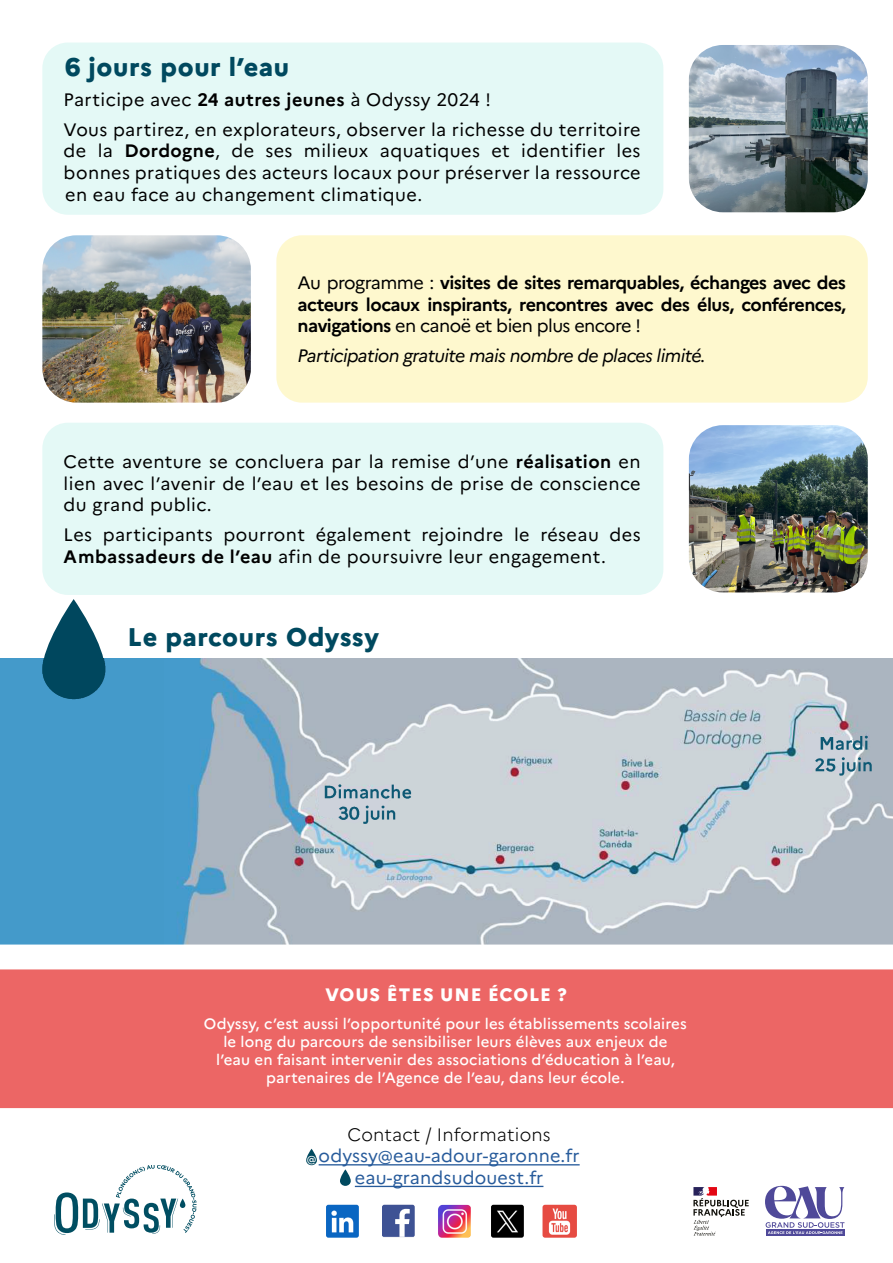
<style>
.page{position:relative;width:893px;height:1263px;background:#fff}
.page>*{position:absolute;margin:0;border:0;box-sizing:border-box;transform-origin:0 0}
.t1{font:800 25.5px "Marianne";letter-spacing:.025em;color:#00495f}
.t2{font:18px/21.6px "Marianne";letter-spacing:.025em;color:#000}
.t3{font:700 18px/21.6px "Marianne";letter-spacing:-.03em;color:#000;text-align:justify}
.t4{font:18px/21.6px "Marianne";letter-spacing:.01em;color:#275b9b;text-align:center}
.t5{font:italic 18px "Marianne";letter-spacing:-.03em;color:#000}
.t6{font:300 18px "Marianne";letter-spacing:.01em;color:#000}
.t7{font:800 18px "Marianne";letter-spacing:.05em;color:#fff}
.t8{font:500 15px/18px "Marianne";letter-spacing:.01em;color:#fff;text-align:center}
.t9{font:500 11.55px "Marianne";color:#fff}
.s1{font-weight:700}
.s2{font-weight:400}
</style>
<div class="page">
<img style="left:0;top:658px;width:893px;height:286px">
<hr style="left:319px;top:1164px;width:261px;height:1px;background:#275b9b">
<hr style="left:355px;top:1186px;width:188px;height:1px;background:#275b9b">
<svg style="left:693px;top:1187px;width:56px;height:48px"></svg>
<div style="left:766px;top:1229px;width:78px;height:6px;background:#4f4999"></div>
<svg style="left:765px;top:1186px;width:79px;height:48px"></svg>
<svg style="left:54px;top:1165px;width:143px;height:70px"></svg>
<div style="left:0;top:969px;width:893px;height:139px;background:#ec6665"></div>
<svg style="left:306px;top:1149px;width:11px;height:16px"></svg>
<svg style="left:340px;top:1170px;width:11px;height:16px"></svg>
<svg style="left:382px;top:1205px;width:33px;height:33px"></svg>
<img style="left:438px;top:1205px;width:33px;height:33px">
<img style="left:491px;top:1205px;width:33px;height:33px">
<img style="left:326px;top:1205px;width:33px;height:33px">
<img style="left:542px;top:1205px;width:35px;height:33px">
<img style="left:42px;top:235px;width:209px;height:168px">
<img style="left:689px;top:425px;width:179px;height:167px">
<div style="left:276px;top:235px;width:592px;height:168px;background:#fef8ce;border-radius:26px"></div>
<div style="left:42px;top:43px;width:621px;height:172px;background:#e4f9f6;border-radius:26px"></div>
<div style="left:42px;top:423px;width:621px;height:172px;background:#e4f9f6;border-radius:26px"></div>
<img style="left:689px;top:45px;width:179px;height:167px">
<svg style="left:42px;top:603px;width:63px;height:96px;fill:#00475e"></svg>
<h1 class="t1" style="left:65px;top:51px;width:226px">6 jours pour l’eau</h1>
<p class="t2" style="left:64px;top:84px;width:578px;line-height:30.2px">Participe avec <span class="s1">24 autres jeunes</span> à Odyssy 2024 !<br>Vous partirez, en explorateurs, observer la richesse du territoire</p>
<p class="t2" style="left:64px;top:140px;width:578px;text-align:justify">de la <span class="s1">Dordogne</span>, de ses milieux aquatiques et identifier les bonnes pratiques des acteurs locaux pour préserver la ressource en eau face au changement climatique.</p>
<p class="t3" style="left:298px;top:272px;width:550px"><span class="s2">Au programme :</span> visites de sites remarquables, échanges avec des acteurs locaux inspirants, rencontres avec des élus, conférences, navigations <span class="s2">en canoë et bien plus encore !</span></p>
<p class="t5" style="left:298px;top:345px;width:410px">Participation gratuite mais nombre de places limité.</p>
<p class="t2" style="left:64px;top:451px;width:579px;text-align:justify">Cette aventure se concluera par la remise d’une <span class="s1">réalisation</span> en lien avec l’avenir de l’eau et les besoins de prise de conscience du grand public.</p>
<p class="t2" style="left:64px;top:524px;width:578px">Les participants pourront également rejoindre le réseau des<br><span class="s1">Ambassadeurs de l’eau</span> afin de poursuivre leur engagement.</p>
<h1 class="t1" style="left:128px;top:622px;width:253px">Le parcours Odyssy</h1>
<p class="t7" style="left:325px;top:984px;width:243px">VOUS ÊTES UNE ÉCOLE ?</p>
<p class="t8" style="left:204px;top:1015px;width:484px">Odyssy, c’est aussi l’opportunité pour les établissements scolaires le long du parcours de sensibiliser leurs élèves aux enjeux de<br>l’eau en faisant intervenir des associations d’éducation à l’eau, partenaires de l’Agence de l’eau, dans leur école.</p>
<p class="t6" style="left:348px;top:1123px;width:205px">Contact / Informations</p>
<p class="t4" style="left:319px;top:1145px;width:263px">odyssy@eau-adour-garonne.fr eau-grandsudouest.fr</p>
<p class="t9" style="left:307px;top:1151px;width:11px">@</p>
</div>
